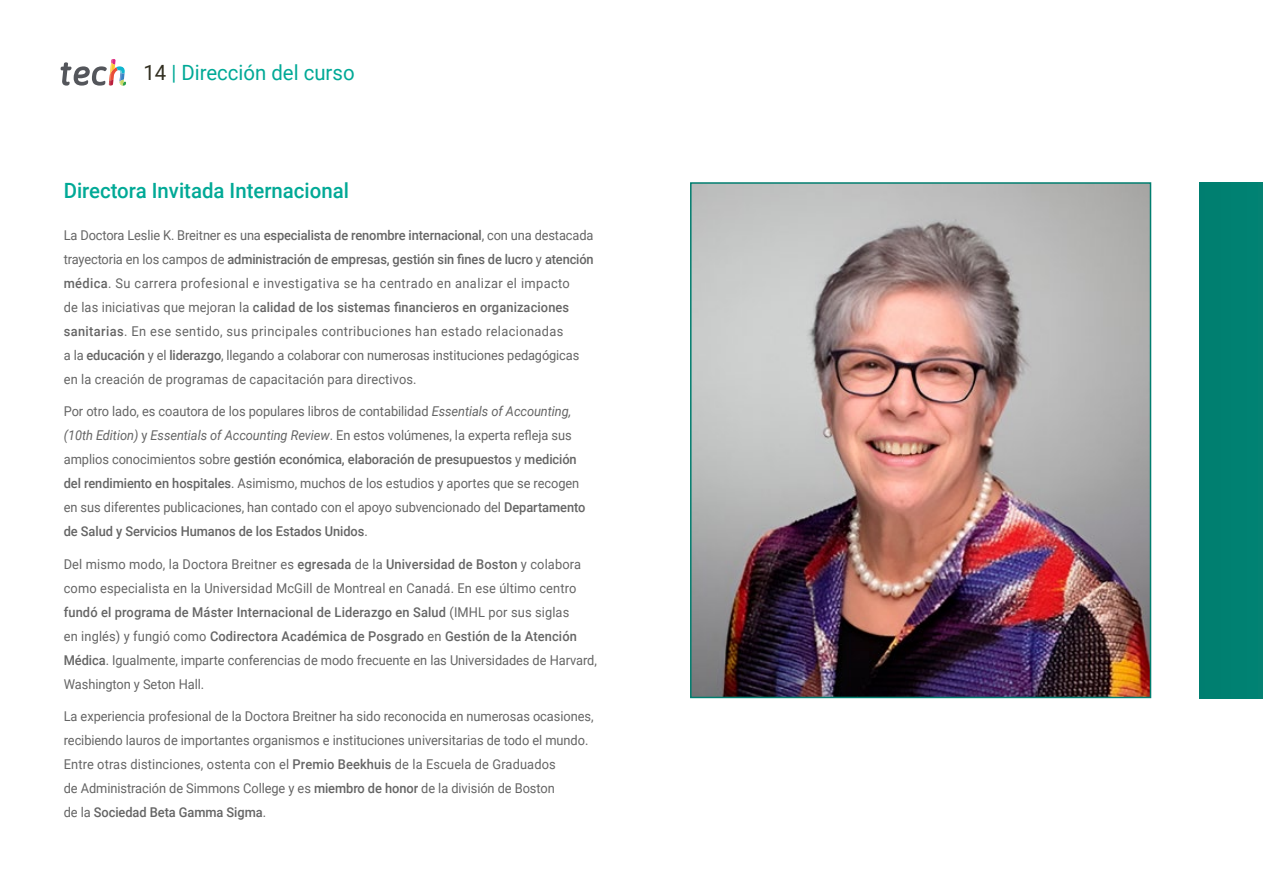
<style>
.page{position:relative;width:1263px;height:893px;background:#fff}
.page>*{position:absolute;margin:0;border:0;box-sizing:border-box;transform-origin:0 0}
.t1{font:500 21px "Roboto";color:#00a996}
.t2{font:21px "Roboto";color:#00a996}
.t3{font:13.5px/24px "Roboto";letter-spacing:-.005em;color:#656565;scale:.95 1}
.s1{color:#312e20}
.s2{font-weight:500}
.s3{font-style:italic}
</style>
<div class="page">
<div style="left:1199px;top:182px;width:64px;height:516px;background:#008071"></div>
<img style="left:693px;top:185px;width:455px;height:510px">
<div style="left:690px;top:182px;width:461px;height:516px;border:2px solid #007e6f"></div>
<svg style="left:61px;top:59px;width:65px;height:27px"></svg>
<h1 class="t2" style="left:144px;top:57px;width:213px"><span class="s1">14</span> | Dirección del curso</h1>
<h1 class="t1" style="left:64px;top:176px;width:287px">Directora Invitada Internacional</h1>
<p class="t3" style="left:64px;top:222px;width:559px">La Doctora Leslie K. Breitner es una <span class="s2">especialista de renombre internacional</span>, con una destacada trayectoria en los campos de <span class="s2">administración de empresas, gestión sin fines de lucro</span> y <span class="s2">atención médica</span>. Su carrera profesional e investigativa se ha centrado en analizar el impacto<br>de las iniciativas que mejoran la <span class="s2">calidad de los sistemas financieros en organizaciones sanitarias</span>. En ese sentido, sus principales contribuciones han estado relacionadas<br>a la <span class="s2">educación</span> y el <span class="s2">liderazgo</span>, llegando a colaborar con numerosas instituciones pedagógicas en la creación de programas de capacitación para directivos.</p>
<p class="t3" style="left:64px;top:399px;width:550px">Por otro lado, es coautora de los populares libros de contabilidad <span class="s3">Essentials of Accounting, (10th Edition)</span> y <span class="s3">Essentials of Accounting Review</span>. En estos volúmenes, la experta refleja sus amplios conocimientos sobre <span class="s2">gestión económica, elaboración de presupuestos</span> y <span class="s2">medición del rendimiento en hospitales</span>. Asimismo, muchos de los estudios y aportes que se recogen en sus diferentes publicaciones, han contado con el apoyo subvencionado del <span class="s2">Departamento de Salud y Servicios Humanos de los Estados Unidos</span>.</p>
<p class="t3" style="left:64px;top:551px;width:563px">Del mismo modo, la Doctora Breitner es <span class="s2">egresada</span> de la <span class="s2">Universidad de Boston</span> y colabora como especialista en la Universidad McGill de Montreal en Canadá. En ese último centro <span class="s2">fundó el programa de Máster Internacional de Liderazgo en Salud</span> (IMHL por sus siglas<br>en inglés) y fungió como <span class="s2">Codirectora Académica de Posgrado</span> en <span class="s2">Gestión de la Atención Médica</span>. Igualmente, imparte conferencias de modo frecuente en las Universidades de Harvard, Washington y Seton Hall.</p>
<p class="t3" style="left:64px;top:704px;width:559px">La experiencia profesional de la Doctora Breitner ha sido reconocida en numerosas ocasiones, recibiendo lauros de importantes organismos e instituciones universitarias de todo el mundo.<br>Entre otras distinciones, ostenta con el <span class="s2">Premio Beekhuis</span> de la Escuela de Graduados<br>de Administración de Simmons College y es <span class="s2">miembro de honor</span> de la división de Boston<br>de la <span class="s2">Sociedad Beta Gamma Sigma</span>.</p>
</div>
